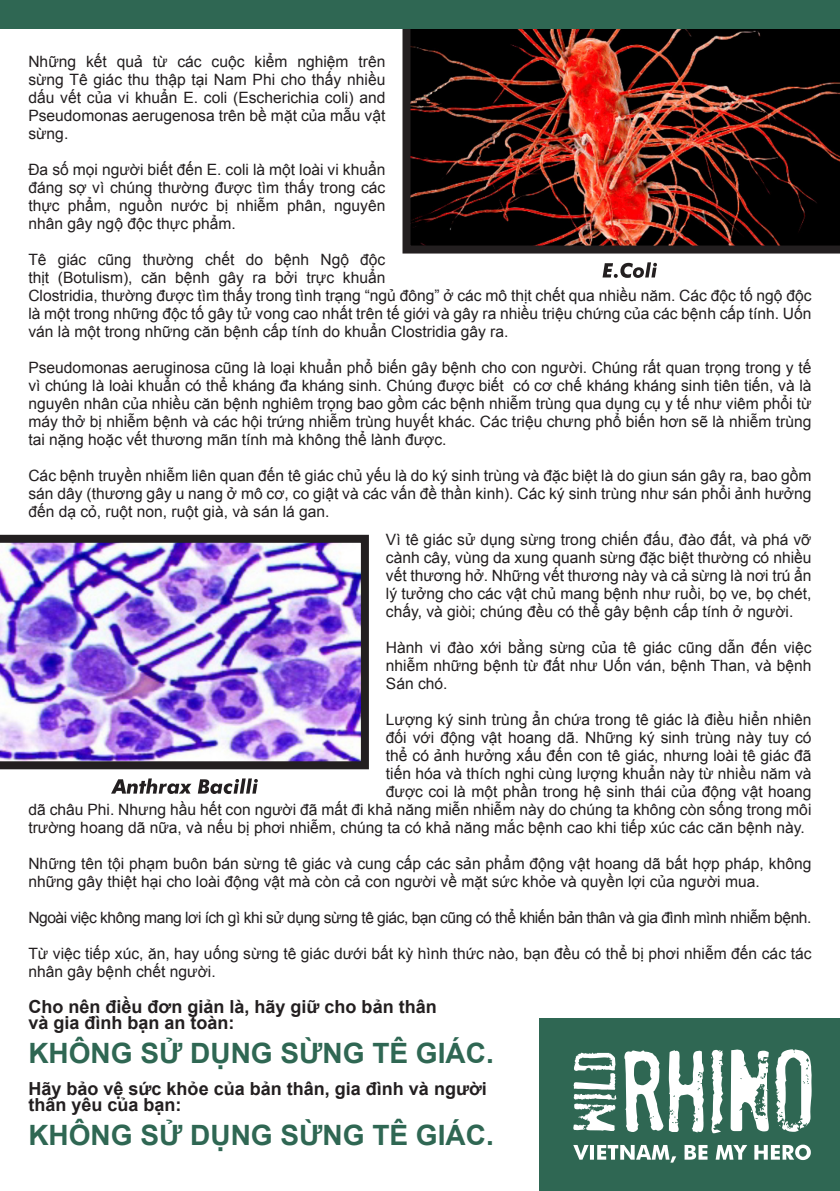
<style>
.page{position:relative;width:840px;height:1191px;background:#fff}
.page>*{position:absolute;margin:0;border:0;box-sizing:border-box;transform-origin:0 0}
.t1{font:700 28px "Arial";color:#2f6753}
.t2{font:700 18px "Arial";color:#231f20}
.t3{font:15.6px/18px "Arial";color:#231f20;text-align:justify}
.t4{font:15.6px "Arial";letter-spacing:-.03em;color:#231f20}
</style>
<div class="page">
<div style="left:539px;top:1018px;width:300px;height:173px;background:#2f6753"></div>
<img style="left:402px;top:28px;width:437px;height:225px">
<div style="left:0;top:0;width:839px;height:28px;background:#2f6753"></div>
<svg style="left:624px;top:1049px;width:187px;height:84px"></svg>
<svg style="left:573px;top:1052px;width:43px;height:79px"></svg>
<svg style="left:573px;top:1144px;width:237px;height:18px"></svg>
<img style="left:0;top:535px;width:369px;height:234px">
<svg style="left:111px;top:778px;width:147px;height:16px"></svg>
<svg style="left:602px;top:262px;width:54px;height:16px"></svg>
<p class="t3" style="left:28px;top:52px;width:358px">Những kết quả từ các cuộc kiểm nghiệm trên sừng Tê giác thu thập tại Nam Phi cho thấy nhiều dấu vết của vi khuẩn E. coli (Escherichia coli) and Pseudomonas aerugenosa trên bề mặt của mẫu vật sừng.</p>
<p class="t3" style="left:28px;top:160px;width:358px">Đa số mọi người biết đến E. coli là một loài vi khuẩn đáng sợ vì chúng thường được tìm thấy trong các thực phẩm, nguồn nước bị nhiễm phân, nguyên nhân gây ngộ độc thực phẩm.</p>
<p class="t3" style="left:28px;top:250px;width:784px;text-align:left">Tê giác cũng thường chết do bệnh Ngộ độc<br>thịt (Botulism), căn bệnh gây ra bởi trực khuẩn<br>Clostridia, thường được tìm thấy trong tình trạng “ngủ đông” ở các mô thịt chết qua nhiều năm. Các độc tố ngộ độc là một trong những độc tố gây tử vong cao nhất trên tế giới và gây ra nhiều triệu chứng của các bệnh cấp tính. Uốn ván là một trong những căn bệnh cấp tính do khuẩn Clostridia gây ra.</p>
<p class="t3" style="left:28px;top:358px;width:784px">Pseudomonas aeruginosa cũng là loại khuẩn phổ biến gây bệnh cho con người. Chúng rất quan trọng trong y tế vì chúng là loài khuẩn có thể kháng đa kháng sinh. Chúng được biết có cơ chế kháng kháng sinh tiên tiến, và là nguyên nhân của nhiều căn bệnh nghiêm trọng bao gồm các bệnh nhiễm trùng qua dụng cụ y tế như viêm phổi từ máy thở bị nhiễm bệnh và các hội trứng nhiễm trùng huyết khác. Các triệu chưng phổ biến hơn sẽ là nhiễm trùng tai nặng hoặc vết thương mãn tính mà không thể lành được.</p>
<p class="t3" style="left:28px;top:466px;width:784px">Các bệnh truyền nhiễm liên quan đến tê giác chủ yếu là do ký sinh trùng và đặc biệt là do giun sán gây ra, bao gồm sán dây (thương gây u nang ở mô cơ, co giật và các vấn đề thần kinh). Các ký sinh trùng như sán phổi ảnh hưởng đến dạ cỏ, ruột non, ruột già, và sán lá gan.</p>
<p class="t3" style="left:386px;top:530px;width:427px">Vì tê giác sử dụng sừng trong chiến đấu, đào đất, và phá vỡ cành cây, vùng da xung quanh sừng đặc biệt thường có nhiều vết thương hở. Những vết thương này và cả sừng là nơi trú ẩn lý tưởng cho các vật chủ mang bệnh như ruồi, bọ ve, bọ chét, chấy, và giòi; chúng đều có thể gây bệnh cấp tính ở người.</p>
<p class="t3" style="left:386px;top:638px;width:427px">Hành vi đào xới bằng sừng của tê giác cũng dẫn đến việc nhiễm những bệnh từ đất như Uốn ván, bệnh Than, và bệnh Sán chó.</p>
<p class="t3" style="left:386px;top:710px;width:427px">Lượng ký sinh trùng ẩn chứa trong tê giác là điều hiển nhiên</p>
<p class="t3" style="left:386px;top:728px;width:427px">đối với động vật hoang dã. Những ký sinh trùng này tuy có</p>
<p class="t3" style="left:386px;top:746px;width:427px">thể có ảnh hưởng xấu đến con tê giác, nhưng loài tê giác đã</p>
<p class="t3" style="left:386px;top:764px;width:427px">tiến hóa và thích nghi cùng lượng khuẩn này từ nhiều năm và</p>
<p class="t3" style="left:386px;top:782px;width:427px">được coi là một phần trong hệ sinh thái của động vật hoang</p>
<p class="t3" style="left:28px;top:800px;width:784px">dã châu Phi. Nhưng hầu hết con người đã mất đi khả năng miễn nhiễm này do chúng ta không còn sống trong môi</p>
<p class="t3" style="left:28px;top:818px;width:777px">trường hoang dã nữa, và nếu bị phơi nhiễm, chúng ta có khả năng mắc bệnh cao khi tiếp xúc các căn bệnh này.</p>
<p class="t3" style="left:28px;top:854px;width:784px">Những tên tội phạm buôn bán sừng tê giác và cung cấp các sản phẩm động vật hoang dã bất hợp pháp, không những gây thiệt hại cho loài động vật mà còn cả con người về mặt sức khỏe và quyền lợi của người mua.</p>
<p class="t4" style="left:28px;top:907px;width:784px">Ngoài việc không mang lơi ích gì khi sử dụng sừng tê giác, bạn cũng có thể khiến bản thân và gia đình mình nhiễm bệnh.</p>
<p class="t3" style="left:28px;top:944px;width:784px">Từ việc tiếp xúc, ăn, hay uống sừng tê giác dưới bất kỳ hình thức nào, bạn đều có thể bị phơi nhiễm đến các tác nhân gây bệnh chết người.</p>
<p class="t2" style="left:28px;top:994px;width:409px">Cho nên điều đơn giản là, hãy giữ cho bản thân</p>
<p class="t2" style="left:28px;top:1010px;width:208px">và gia đình bạn an toàn:</p>
<p class="t1" style="left:28px;top:1034px;width:466px">KHÔNG SỬ DỤNG SỪNG TÊ GIÁC.</p>
<p class="t2" style="left:28px;top:1076px;width:460px">Hãy bảo vệ sức khỏe của bản thân, gia đình và người</p>
<p class="t2" style="left:28px;top:1092px;width:155px">thân yêu của bạn:</p>
<p class="t1" style="left:28px;top:1116px;width:466px">KHÔNG SỬ DỤNG SỪNG TÊ GIÁC.</p>
</div>
